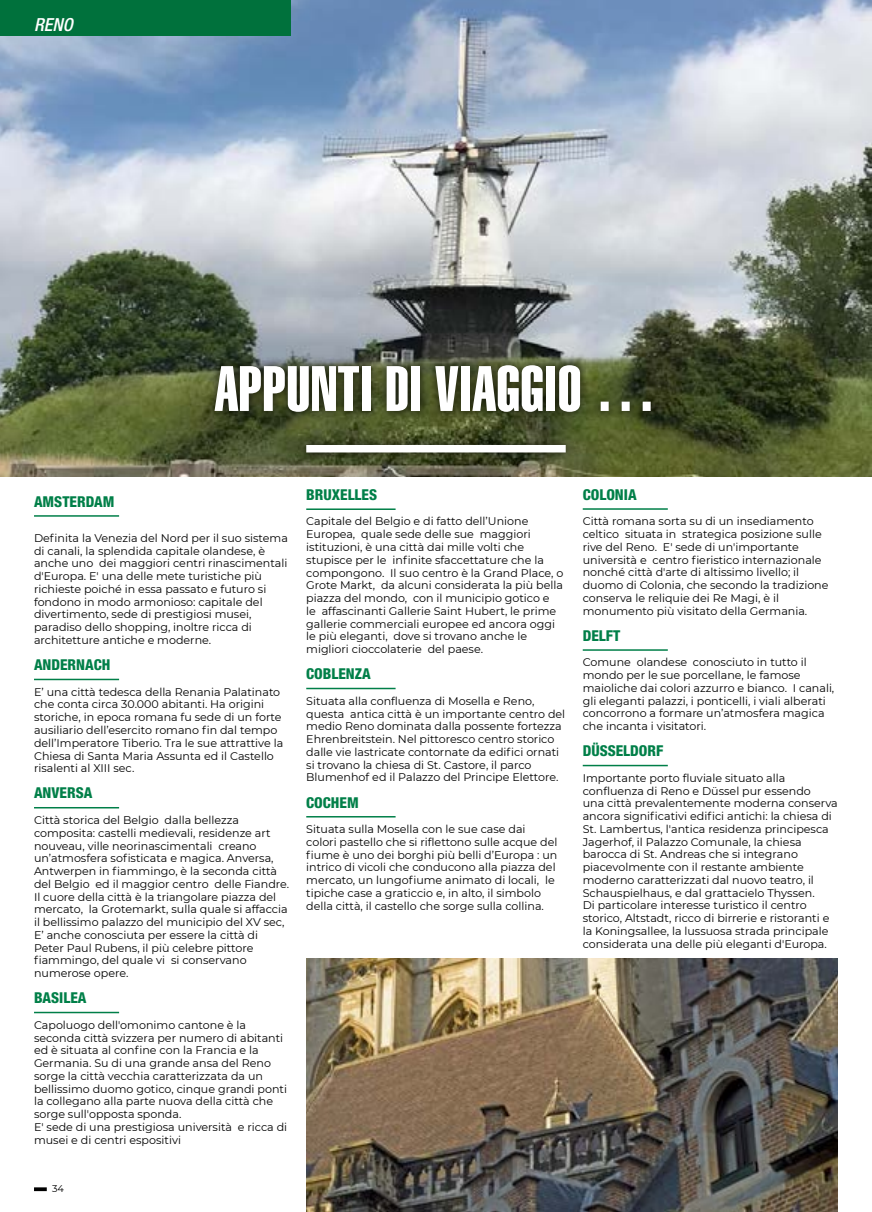
<style>
.page{position:relative;width:872px;height:1212px;background:#fff}
.page>*{position:absolute;margin:0;border:0;box-sizing:border-box;transform-origin:0 0}
.t1{font:63px "Helvetica LT Std Extra Comp";letter-spacing:.01em;color:#fff}
.t2{font:italic 500 condensed 18px "Helvetica Neue LT Std";color:#fff}
.t3{font:800 condensed 15px "Helvetica Neue LT Std";color:#007f48}
.t4{font:11.1px/12.8px "Montserrat";color:#000}
.t5{font:9.75px "Montserrat";color:#000}
</style>
<div class="page">
<img style="left:0;top:0;width:872px;height:476px">
<svg style="left:34px;top:1187px;width:13px;height:4px"></svg>
<div style="left:0;top:0;width:291px;height:35px;background:#00713c"></div>
<hr style="left:34px;top:515px;width:85px;height:2px;background:#007f48">
<hr style="left:34px;top:679px;width:85px;height:1px;background:#007f48">
<hr style="left:34px;top:807px;width:85px;height:1px;background:#007f48">
<hr style="left:34px;top:1012px;width:85px;height:1px;background:#007f48">
<img style="left:306px;top:959px;width:532px;height:253px">
<hr style="left:306px;top:508px;width:89px;height:2px;background:#007f48">
<hr style="left:306px;top:688px;width:89px;height:1px;background:#007f48">
<hr style="left:306px;top:816px;width:89px;height:1px;background:#007f48">
<hr style="left:583px;top:508px;width:85px;height:2px;background:#007f48">
<hr style="left:583px;top:649px;width:85px;height:2px;background:#007f48">
<hr style="left:583px;top:765px;width:85px;height:1px;background:#007f48">
<div style="left:206px;top:355px;width:454px;height:108px;background:#000;opacity:.75"></div>
<div style="left:306px;top:445px;width:260px;height:7px;background:#fff"></div>
<h2 class="t2" style="left:34px;top:14px;width:40px">RENO</h2>
<h1 class="t1" style="left:215px;top:351px;width:444px">APPUNTI DI VIAGGIO …</h1>
<h3 class="t3" style="left:34px;top:492px;width:82px">AMSTERDAM</h3>
<p class="t4" style="left:34px;top:531px;width:255px">Definita la Venezia del Nord per il suo sistema di canali, la splendida capitale olandese, è anche uno dei maggiori centri rinascimentali d'Europa. E' una delle mete turistiche più richieste poiché in essa passato e futuro si fondono in modo armonioso: capitale del divertimento, sede di prestigiosi musei, paradiso dello shopping, inoltre ricca di architetture antiche e moderne.</p>
<h3 class="t3" style="left:34px;top:655px;width:78px">ANDERNACH</h3>
<p class="t4" style="left:34px;top:685px;width:251px">E’ una città tedesca della Renania Palatinato che conta circa 30.000 abitanti. Ha origini storiche, in epoca romana fu sede di un forte ausiliario dell’esercito romano fin dal tempo dell’Imperatore Tiberio. Tra le sue attrattive la Chiesa di Santa Maria Assunta ed il Castello risalenti al XIII sec.</p>
<h3 class="t3" style="left:34px;top:784px;width:60px">ANVERSA</h3>
<p class="t4" style="left:34px;top:813px;width:257px">Città storica del Belgio dalla bellezza composita: castelli medievali, residenze art nouveau, ville neorinascimentali creano un’atmosfera sofisticata e magica. Anversa, Antwerpen in fiammingo, è la seconda città del Belgio ed il maggior centro delle Fiandre.<br>Il cuore della città è la triangolare piazza del mercato, la Grotemarkt, sulla quale si affaccia il bellissimo palazzo del municipio del XV sec, E’ anche conosciuta per essere la città di Peter Paul Rubens, il più celebre pittore fiammingo, del quale vi si conservano numerose opere.</p>
<h3 class="t3" style="left:34px;top:988px;width:54px">BASILEA</h3>
<p class="t4" style="left:34px;top:1018px;width:255px">Capoluogo dell'omonimo cantone è la seconda città svizzera per numero di abitanti ed è situata al confine con la Francia e la Germania. Su di una grande ansa del Reno sorge la città vecchia caratterizzata da un bellissimo duomo gotico, cinque grandi ponti la collegano alla parte nuova della città che sorge sull'opposta sponda.<br>E' sede di una prestigiosa università e ricca di musei e di centri espositivi</p>
<p class="t5" style="left:52px;top:1182px;width:13px">34</p>
<h3 class="t3" style="left:306px;top:485px;width:72px">BRUXELLES</h3>
<p class="t4" style="left:306px;top:515px;width:259px">Capitale del Belgio e di fatto dell’Unione Europea, quale sede delle sue maggiori istituzioni, è una città dai mille volti che stupisce per le infinite sfaccettature che la compongono. Il suo centro è la Grand Place, o Grote Markt, da alcuni considerata la più bella piazza del mondo, con il municipio gotico e<br>le affascinanti Gallerie Saint Hubert, le prime gallerie commerciali europee ed ancora oggi le più eleganti, dove si trovano anche le migliori cioccolaterie del paese.</p>
<h3 class="t3" style="left:306px;top:665px;width:66px">COBLENZA</h3>
<p class="t4" style="left:306px;top:694px;width:260px">Situata alla confluenza di Mosella e Reno, questa antica città è un importante centro del medio Reno dominata dalla possente fortezza Ehrenbreitstein. Nel pittoresco centro storico dalle vie lastricate contornate da edifici ornati si trovano la chiesa di St. Castore, il parco Blumenhof ed il Palazzo del Principe Elettore.</p>
<h3 class="t3" style="left:306px;top:793px;width:54px">COCHEM</h3>
<p class="t4" style="left:306px;top:822px;width:253px">Situata sulla Mosella con le sue case dai colori pastello che si riflettono sulle acque del fiume è uno dei borghi più belli d’Europa : un intrico di vicoli che conducono alla piazza del mercato, un lungofiume animato di locali, le tipiche case a graticcio e, in alto, il simbolo della città, il castello che sorge sulla collina.</p>
<h3 class="t3" style="left:583px;top:485px;width:55px">COLONIA</h3>
<p class="t4" style="left:583px;top:514px;width:247px">Città romana sorta su di un insediamento celtico situata in strategica posizione sulle rive del Reno. E' sede di un'importante università e centro fieristico internazionale nonché città d'arte di altissimo livello; il duomo di Colonia, che secondo la tradizione conserva le reliquie dei Re Magi, è il monumento più visitato della Germania.</p>
<h3 class="t3" style="left:583px;top:626px;width:39px">DELFT</h3>
<p class="t4" style="left:583px;top:655px;width:253px">Comune olandese conosciuto in tutto il mondo per le sue porcellane, le famose maioliche dai colori azzurro e bianco. I canali, gli eleganti palazzi, i ponticelli, i viali alberati concorrono a formare un’atmosfera magica che incanta i visitatori.</p>
<h3 class="t3" style="left:583px;top:742px;width:82px">DÜSSELDORF</h3>
<p class="t4" style="left:583px;top:771px;width:257px">Importante porto fluviale situato alla confluenza di Reno e Düssel pur essendo<br>una città prevalentemente moderna conserva ancora significativi edifici antichi: la chiesa di St. Lambertus, l'antica residenza principesca Jagerhof, il Palazzo Comunale, la chiesa barocca di St. Andreas che si integrano piacevolmente con il restante ambiente moderno caratterizzati dal nuovo teatro, il Schauspielhaus, e dal grattacielo Thyssen.<br>Di particolare interesse turistico il centro storico, Altstadt, ricco di birrerie e ristoranti e la Koningsallee, la lussuosa strada principale considerata una delle più eleganti d'Europa.</p>
</div>
